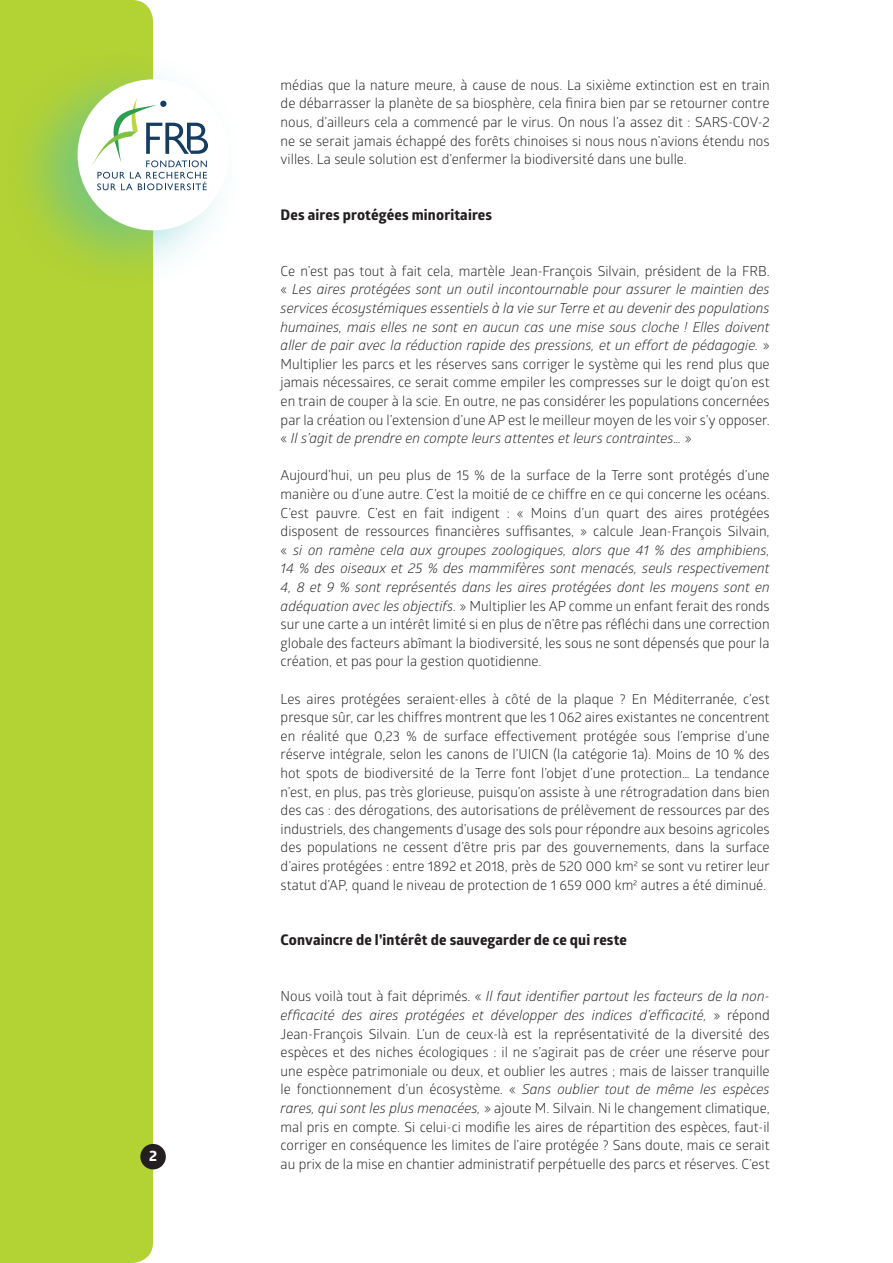
<style>
.page{position:relative;width:893px;height:1263px;background:#fff}
.page>*{position:absolute;margin:0;border:0;box-sizing:border-box;transform-origin:0 0}
.t1{font:700 14.85px "Globerx";color:#fff}
.sous-titre1{font:700 14.7px "Globerx";letter-spacing:.01em;color:#231f20}
.texte_courant___saut{font:13.8px/18.6px "Glober";color:#231f20;text-align:justify}
.s1{font-style:italic}
</style>
<div class="page">
<div style="left:0;top:0;width:153px;height:1263px;background:#b3d234"></div>
<div style="left:1px;top:48px;width:243px;height:244px;background:#44bdbb;opacity:.5"></div>
<div style="left:78px;top:79px;width:151px;height:151px;background:#fff;border-radius:50%"></div>
<svg style="left:91px;top:96px;width:117px;height:94px"></svg>
<div style="left:140px;top:1144px;width:26px;height:25px;background:#231f20;border-radius:50%"></div>
<p class="t1" style="left:149px;top:1145px;width:10px">2</p>
<p class="texte_courant___saut" style="left:281px;top:75px;width:491px">médias que la nature meure, à cause de nous. La sixième extinction est en train de débarrasser la planète de sa biosphère, cela finira bien par se retourner contre nous, d’ailleurs cela a commencé par le virus. On nous l’a assez dit : SARS-COV-2 ne se serait jamais échappé des forêts chinoises si nous nous n’avions étendu nos villes. La seule solution est d’enfermer la biodiversité dans une bulle.</p>
<p class="sous-titre1" style="left:281px;top:204px;width:213px">Des aires protégées minoritaires</p>
<p class="texte_courant___saut" style="left:281px;top:261px;width:491px">Ce n’est pas tout à fait cela, martèle Jean-François Silvain, président de la FRB. « <span class="s1">Les aires protégées sont un outil incontournable pour assurer le maintien des services écosystémiques essentiels à la vie sur Terre et au devenir des populations humaines, mais elles ne sont en aucun cas une mise sous cloche ! Elles doivent aller de pair avec la réduction rapide des pressions, et un effort de pédagogie.</span> » Multiplier les parcs et les réserves sans corriger le système qui les rend plus que jamais nécessaires, ce serait comme empiler les compresses sur le doigt qu’on est en train de couper à la scie. En outre, ne pas considérer les populations concernées par la création ou l’extension d’une AP est le meilleur moyen de les voir s’y opposer. « <span class="s1">Il s’agit de prendre en compte leurs attentes et leurs contraintes…</span> »</p>
<p class="texte_courant___saut" style="left:281px;top:466px;width:491px">Aujourd’hui, un peu plus de 15 % de la surface de la Terre sont protégés d’une manière ou d’une autre. C’est la moitié de ce chiffre en ce qui concerne les océans.<br>C’est pauvre. C’est en fait indigent : « Moins d’un quart des aires protégées disposent de ressources financières suffisantes, » calcule Jean-François Silvain, « <span class="s1">si on ramène cela aux groupes zoologiques, alors que 41 % des amphibiens, 14 % des oiseaux et 25 % des mammifères sont menacés, seuls respectivement 4, 8 et 9 % sont représentés dans les aires protégées dont les moyens sont en adéquation avec les objectifs.</span> » Multiplier les AP comme un enfant ferait des ronds sur une carte a un intérêt limité si en plus de n’être pas réfléchi dans une correction globale des facteurs abîmant la biodiversité, les sous ne sont dépensés que pour la création, et pas pour la gestion quotidienne.</p>
<p class="texte_courant___saut" style="left:281px;top:689px;width:491px">Les aires protégées seraient-elles à côté de la plaque ? En Méditerranée, c’est presque sûr, car les chiffres montrent que les 1 062 aires existantes ne concentrent en réalité que 0,23 % de surface effectivement protégée sous l’emprise d’une réserve intégrale, selon les canons de l’UICN (la catégorie 1a). Moins de 10 % des hot spots de biodiversité de la Terre font l’objet d’une protection… La tendance n’est, en plus, pas très glorieuse, puisqu’on assiste à une rétrogradation dans bien des cas : des dérogations, des autorisations de prélèvement de ressources par des industriels, des changements d’usage des sols pour répondre aux besoins agricoles des populations ne cessent d’être pris par des gouvernements, dans la surface d’aires protégées : entre 1892 et 2018, près de 520 000 km² se sont vu retirer leur statut d’AP, quand le niveau de protection de 1 659 000 km² autres a été diminué.</p>
<p class="sous-titre1" style="left:281px;top:929px;width:348px">Convaincre de l’intérêt de sauvegarder de ce qui reste</p>
<p class="texte_courant___saut" style="left:281px;top:986px;width:491px">Nous voilà tout à fait déprimés. « <span class="s1">Il faut identifier partout les facteurs de la non&shy;efficacité des aires protégées et développer des indices d’efficacité,</span> » répond Jean-François Silvain. L’un de ceux-là est la représentativité de la diversité des espèces et des niches écologiques : il ne s’agirait pas de créer une réserve pour une espèce patrimoniale ou deux, et oublier les autres ; mais de laisser tranquille le fonctionnement d’un écosystème. « <span class="s1">Sans oublier tout de même les espèces rares, qui sont les plus menacées,</span> » ajoute M. Silvain. Ni le changement climatique, mal pris en compte. Si celui-ci modifie les aires de répartition des espèces, faut-il corriger en conséquence les limites de l’aire protégée ? Sans doute, mais ce serait au prix de la mise en chantier administratif perpétuelle des parcs et réserves. C’est</p>
</div>
